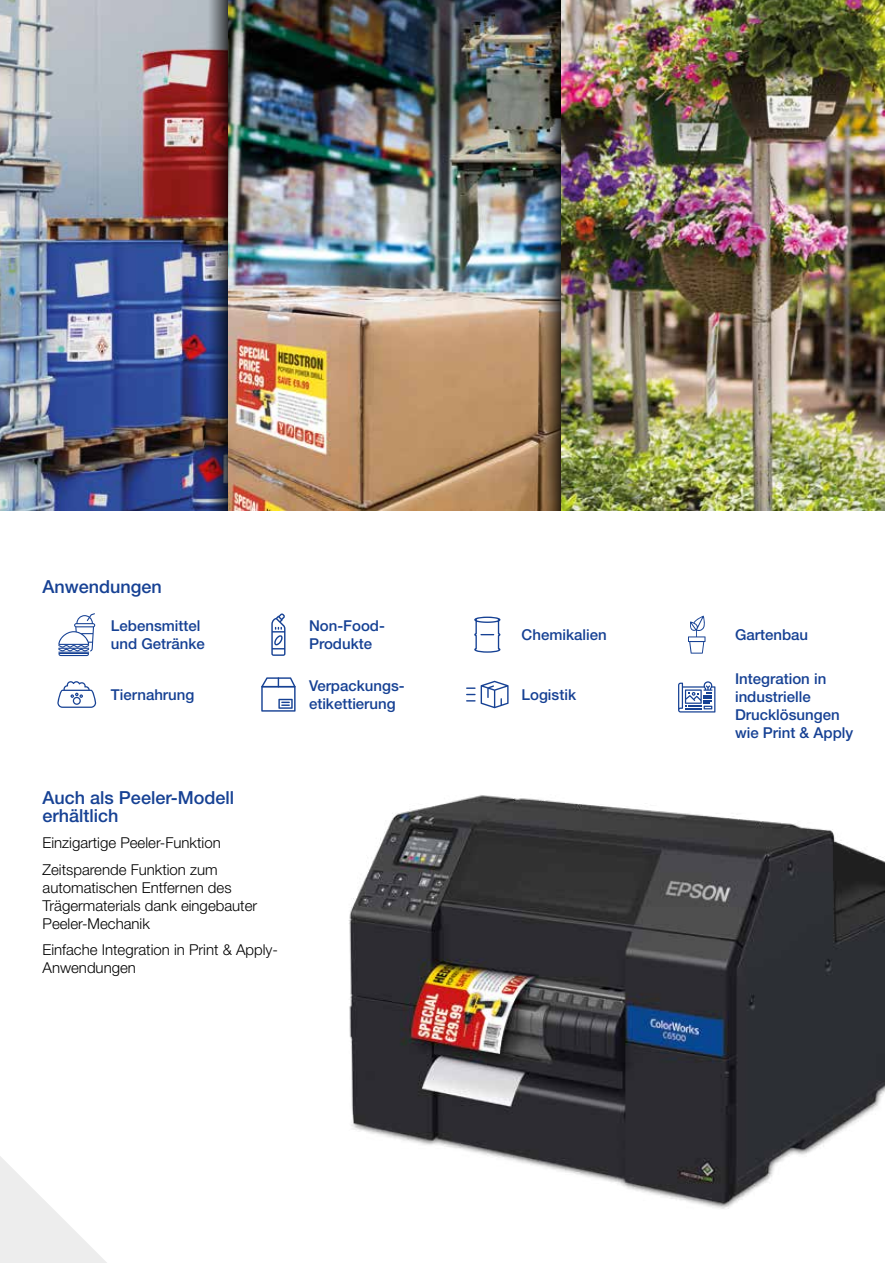
<style>
.page{position:relative;width:885px;height:1263px;background:#fff}
.page>*{position:absolute;margin:0;border:0;box-sizing:border-box;transform-origin:0 0}
.t1{font:500 18px/18px "Helvetica Neue LT Pro";color:#164194}
.t2{font:300 15px/18px "Helvetica Neue LT Pro";color:#000}
.t3{font:500 15px/18px "Helvetica Neue LT Pro";color:#164194}
</style>
<div class="page">
<svg style="left:0;top:1156px;width:107px;height:107px"></svg>
<img style="left:0;top:0;width:884px;height:510px">
<img style="left:199px;top:0;width:48px;height:510px">
<img style="left:531px;top:0;width:48px;height:510px">
<svg style="left:58px;top:613px;width:37px;height:43px"></svg>
<svg style="left:57px;top:681px;width:39px;height:27px"></svg>
<svg style="left:271px;top:613px;width:14px;height:43px"></svg>
<svg style="left:261px;top:677px;width:34px;height:35px"></svg>
<svg style="left:474px;top:617px;width:26px;height:36px"></svg>
<svg style="left:466px;top:681px;width:42px;height:27px"></svg>
<svg style="left:688px;top:616px;width:17px;height:38px"></svg>
<svg style="left:678px;top:681px;width:37px;height:31px"></svg>
<img style="left:348px;top:795px;width:536px;height:414px">
<p class="t1" style="left:43px;top:577px;width:121px">Anwendungen</p>
<p class="t3" style="left:111px;top:616px;width:95px">Lebensmittel und Getränke</p>
<p class="t3" style="left:111px;top:685px;width:85px">Tiernahrung</p>
<p class="t1" style="left:43px;top:788px;width:193px">Auch als Peeler-Modell erhältlich</p>
<p class="t2" style="left:43px;top:829px;width:180px;line-height:26.5px">Einzigartige Peeler-Funktion<br>Zeitsparende Funktion zum</p>
<p class="t2" style="left:43px;top:878px;width:216px">automatischen Entfernen des<br>Trägermaterials dank eingebauter<br>Peeler-Mechanik</p>
<p class="t2" style="left:43px;top:941px;width:237px">Einfache Integration in Print &amp; Apply-<br>Anwendungen</p>
<p class="t3" style="left:309px;top:616px;width:77px">Non-Food-<br>Produkte</p>
<p class="t3" style="left:309px;top:676px;width:97px">Verpackungs&shy;etikettierung</p>
<p class="t3" style="left:521px;top:625px;width:87px">Chemikalien</p>
<p class="t3" style="left:521px;top:685px;width:56px">Logistik</p>
<p class="t3" style="left:735px;top:625px;width:75px">Gartenbau</p>
<p class="t3" style="left:735px;top:669px;width:120px">Integration in industrielle<br>Drucklösungen wie Print &amp; Apply</p>
</div>
